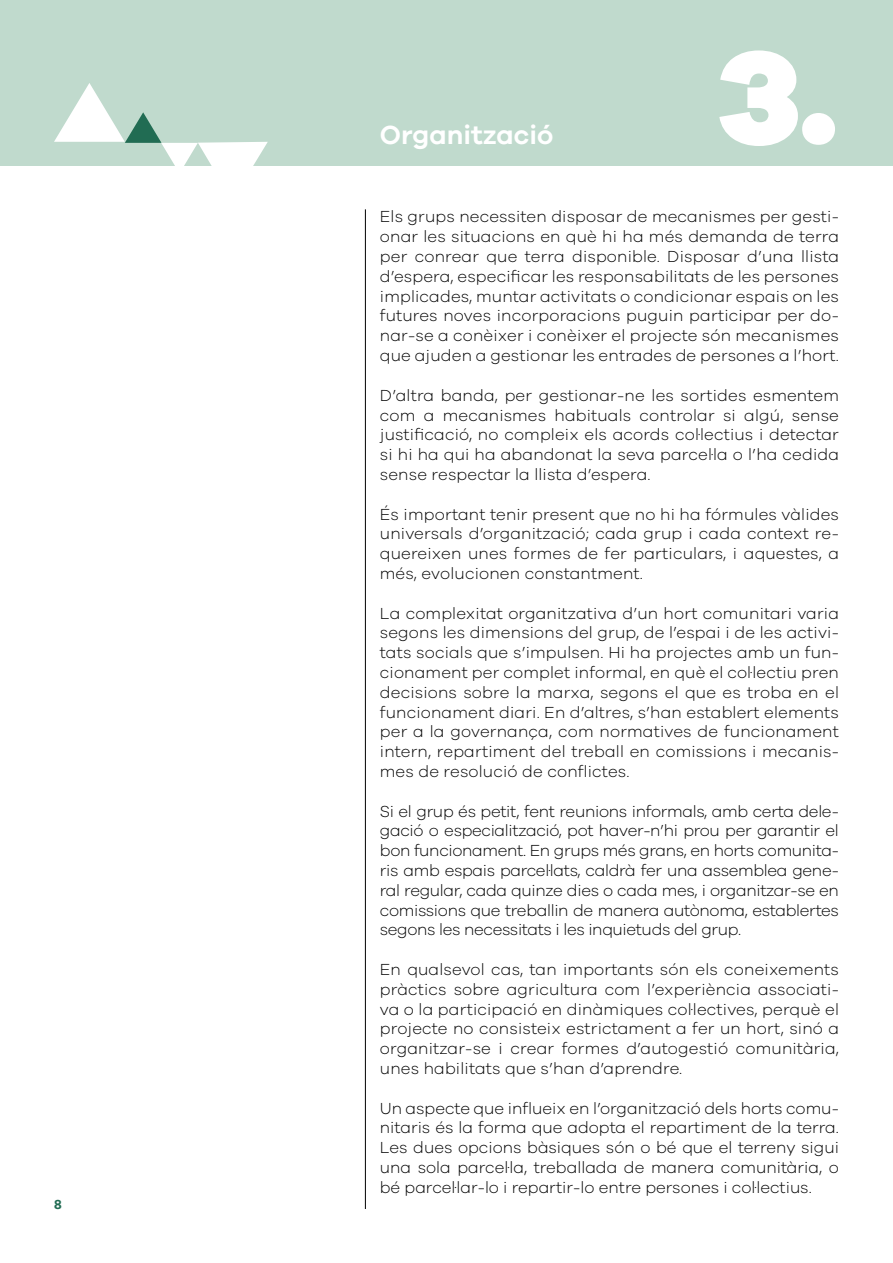
<style>
.page{position:relative;width:893px;height:1263px;background:#fff}
.page>*{position:absolute;margin:0;border:0;box-sizing:border-box;transform-origin:0 0}
.t1{font:900 136.5px "Galano Grotesque";color:#fff}
.t2{font:600 27px "Galano Grotesque";color:#fff}
.t3{font:300 16.5px/19.8px "Galano Grotesque";letter-spacing:.01em;color:#000;text-align:justify}
.t4{font:600 13.5px "Galano Grotesque";color:#216c53}
</style>
<div class="page">
<div style="left:0;top:0;width:893px;height:166px;background:#c0dacd"></div>
<svg style="left:54px;top:83px;width:214px;height:83px"></svg>
<hr style="left:365px;top:209px;width:1px;height:1000px;background:#000">
<p class="t4" style="left:54px;top:1196px;width:9px">8</p>
<h2 class="t2" style="left:380px;top:118px;width:175px">Organització</h2>
<h1 class="t1" style="left:717px;top:11px;width:121px">3.</h1>
<p class="t3" style="left:380px;top:206px;width:461px">Els grups necessiten disposar de mecanismes per gesti&shy;onar les situacions en què hi ha més demanda de terra per conrear que terra disponible. Disposar d’una llista d’espera, especificar les responsabilitats de les persones implicades, muntar activitats o condicionar espais on les futures noves incorporacions puguin participar per do&shy;nar-se a conèixer i conèixer el projecte són mecanismes que ajuden a gestionar les entrades de persones a l’hort.</p>
<p class="t3" style="left:380px;top:385px;width:461px">D’altra banda, per gestionar-ne les sortides esmentem com a mecanismes habituals controlar si algú, sense justificació, no compleix els acords col·lectius i detectar si hi ha qui ha abandonat la seva parcel·la o l’ha cedida sense respectar la llista d’espera.</p>
<p class="t3" style="left:380px;top:503px;width:461px">És important tenir present que no hi ha fórmules vàlides universals d’organització; cada grup i cada context re&shy;quereixen unes formes de fer particulars, i aquestes, a més, evolucionen constantment.</p>
<p class="t3" style="left:380px;top:602px;width:461px">La complexitat organitzativa d’un hort comunitari varia segons les dimensions del grup, de l’espai i de les activi&shy;tats socials que s’impulsen. Hi ha projectes amb un fun&shy;cionament per complet informal, en què el col·lectiu pren decisions sobre la marxa, segons el que es troba en el funcionament diari. En d’altres, s’han establert elements per a la governança, com normatives de funcionament intern, repartiment del treball en comissions i mecanis&shy;mes de resolució de conflictes.</p>
<p class="t3" style="left:380px;top:800px;width:461px">Si el grup és petit, fent reunions informals, amb certa dele&shy;gació o especialització, pot haver-n’hi prou per garantir el bon funcionament. En grups més grans, en horts comunita&shy;ris amb espais parcel·lats, caldrà fer una assemblea gene&shy;ral regular, cada quinze dies o cada mes, i organitzar-se en comissions que treballin de manera autònoma, establertes segons les necessitats i les inquietuds del grup.</p>
<p class="t3" style="left:380px;top:959px;width:461px">En qualsevol cas, tan importants són els coneixements pràctics sobre agricultura com l’experiència associati&shy;va o la participació en dinàmiques col·lectives, perquè el projecte no consisteix estrictament a fer un hort, sinó a organitzar-se i crear formes d’autogestió comunitària, unes habilitats que s’han d’aprendre.</p>
<p class="t3" style="left:380px;top:1097px;width:461px">Un aspecte que influeix en l’organització dels horts comu&shy;nitaris és la forma que adopta el repartiment de la terra.<br>Les dues opcions bàsiques són o bé que el terreny sigui una sola parcel·la, treballada de manera comunitària, o bé parcel·lar-lo i repartir-lo entre persones i col·lectius.</p>
</div>
